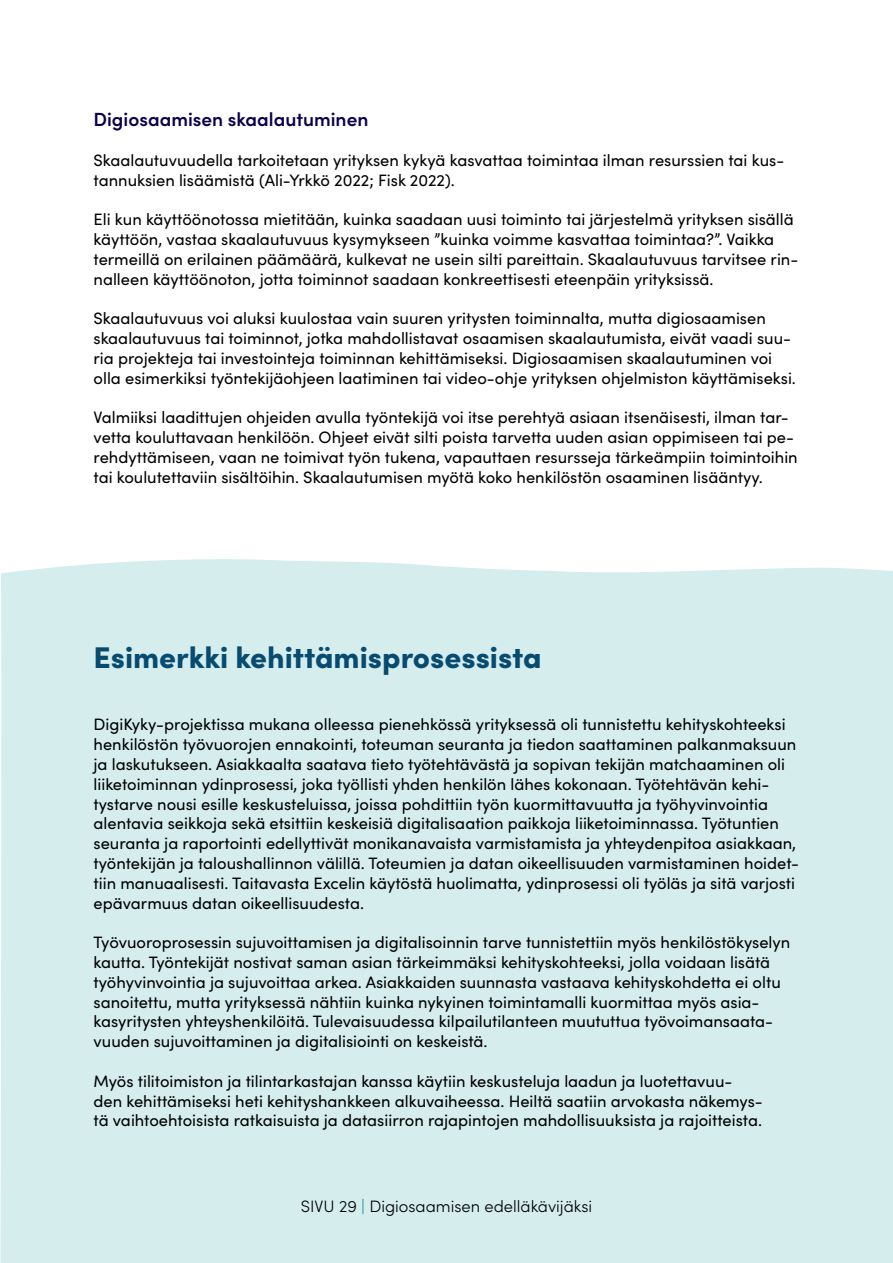
<style>
.page{position:relative;width:893px;height:1263px;background:#fff}
.page>*{position:absolute;margin:0;border:0;box-sizing:border-box;transform-origin:0 0}
.Laatikko-otsikko{font:900 30px "Sofia Pro";color:#084b71}
.Ots_nroton_H4{font:600 19.05px "Sofia Pro";color:#0d004c}
.Laatikkoleipis{font:16.5px/19.8px "Sofia Pro";color:#000}
.Leipis{font:16.5px/19.8px "Sofia Pro";color:#000}
.t1{font:300 16.5px "Sofia Pro";color:#000}
.s1{color:#0d8891}
</style>
<div class="page">
<div style="left:0;top:559px;width:893px;height:704px;background:#d5eded"></div>
<h4 class="Ots_nroton_H4" style="left:94px;top:105px;width:276px">Digiosaamisen skaalautuminen</h4>
<p class="Leipis" style="left:94px;top:149px;width:692px">Skaalautuvuudella tarkoitetaan yrityksen kykyä kasvattaa toimintaa ilman resurssien tai kus&shy;tannuksien lisäämistä (Ali-Yrkkö 2022; Fisk 2022).</p>
<p class="Leipis" style="left:94px;top:209px;width:706px">Eli kun käyttöönotossa mietitään, kuinka saadaan uusi toiminto tai järjestelmä yrityksen sisällä käyttöön, vastaa skaalautuvuus kysymykseen ”kuinka voimme kasvattaa toimintaa?”. Vaikka termeillä on erilainen päämäärä, kulkevat ne usein silti pareittain. Skaalautuvuus tarvitsee rin&shy;nalleen käyttöönoton, jotta toiminnot saadaan konkreettisesti eteenpäin yrityksissä.</p>
<p class="Leipis" style="left:94px;top:308px;width:704px">Skaalautuvuus voi aluksi kuulostaa vain suuren yritysten toiminnalta, mutta digiosaamisen skaalautuvuus tai toiminnot, jotka mahdollistavat osaamisen skaalautumista, eivät vaadi suu&shy;ria projekteja tai investointeja toiminnan kehittämiseksi. Digiosaamisen skaalautuminen voi olla esimerkiksi työntekijäohjeen laatiminen tai video-ohje yrityksen ohjelmiston käyttämiseksi.</p>
<p class="Leipis" style="left:94px;top:407px;width:706px">Valmiiksi laadittujen ohjeiden avulla työntekijä voi itse perehtyä asiaan itsenäisesti, ilman tar&shy;vetta kouluttavaan henkilöön. Ohjeet eivät silti poista tarvetta uuden asian oppimiseen tai pe&shy;rehdyttämiseen, vaan ne toimivat työn tukena, vapauttaen resursseja tärkeämpiin toimintoihin tai koulutettaviin sisältöihin. Skaalautumisen myötä koko henkilöstön osaaminen lisääntyy.</p>
<p class="Laatikko-otsikko" style="left:94px;top:634px;width:450px">Esimerkki kehittämisprosessista</p>
<p class="Laatikkoleipis" style="left:94px;top:714px;width:707px">DigiKyky-projektissa mukana olleessa pienehkössä yrityksessä oli tunnistettu kehityskohteeksi henkilöstön työvuorojen ennakointi, toteuman seuranta ja tiedon saattaminen palkanmaksuun ja laskutukseen. Asiakkaalta saatava tieto työtehtävästä ja sopivan tekijän matchaaminen oli liiketoiminnan ydinprosessi, joka työllisti yhden henkilön lähes kokonaan. Työtehtävän kehi&shy;tystarve nousi esille keskusteluissa, joissa pohdittiin työn kuormittavuutta ja työhyvinvointia alentavia seikkoja sekä etsittiin keskeisiä digitalisaation paikkoja liiketoiminnassa. Työtuntien seuranta ja raportointi edellyttivät monikanavaista varmistamista ja yhteydenpitoa asiakkaan, työntekijän ja taloushallinnon välillä. Toteumien ja datan oikeellisuuden varmistaminen hoidet&shy;tiin manuaalisesti. Taitavasta Excelin käytöstä huolimatta, ydinprosessi oli työläs ja sitä varjosti epävarmuus datan oikeellisuudesta.</p>
<p class="Laatikkoleipis" style="left:94px;top:931px;width:698px">Työvuoroprosessin sujuvoittamisen ja digitalisoinnin tarve tunnistettiin myös henkilöstökyselyn kautta. Työntekijät nostivat saman asian tärkeimmäksi kehityskohteeksi, jolla voidaan lisätä työhyvinvointia ja sujuvoittaa arkea. Asiakkaiden suunnasta vastaava kehityskohdetta ei oltu sanoitettu, mutta yrityksessä nähtiin kuinka nykyinen toimintamalli kuormittaa myös asia&shy;kasyritysten yhteyshenkilöitä. Tulevaisuudessa kilpailutilanteen muututtua työvoimansaata&shy;vuuden sujuvoittaminen ja digitalisiointi on keskeistä.</p>
<p class="Laatikkoleipis" style="left:94px;top:1070px;width:671px">Myös tilitoimiston ja tilintarkastajan kanssa käytiin keskusteluja laadun ja luotettavuu&shy;den kehittämiseksi heti kehityshankkeen alkuvaiheessa. Heiltä saatiin arvokasta näkemys&shy;tä vaihtoehtoisista ratkaisuista ja datasiirron rajapintojen mahdollisuuksista ja rajoitteista.</p>
<p class="t1" style="left:301px;top:1195px;width:293px">SIVU 29 <span class="s1">|</span> Digiosaamisen edelläkävijäksi</p>
</div>
